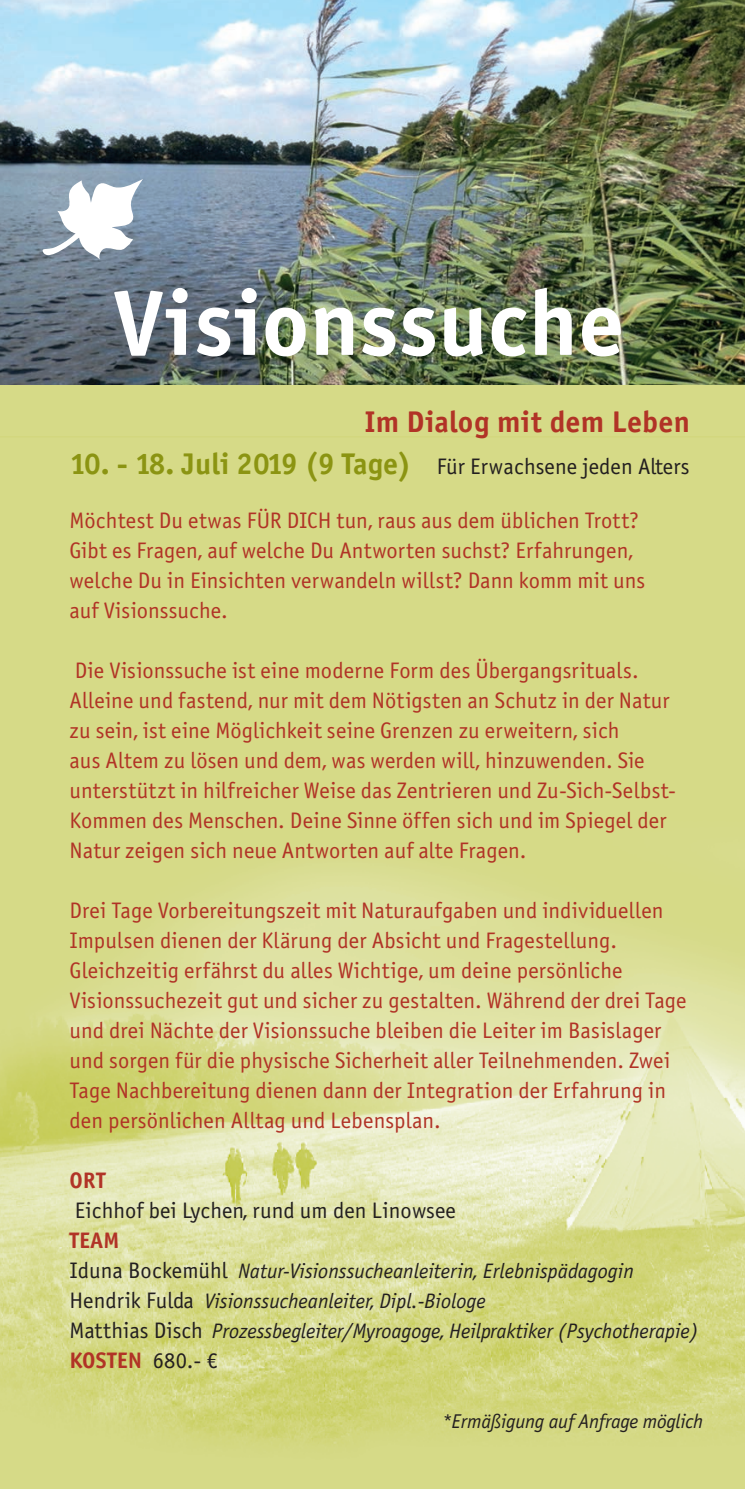
<style>
.page{position:relative;width:745px;height:1489px;background:#fff}
.page>*{position:absolute;margin:0;border:0;box-sizing:border-box;transform-origin:0 0}
.t1{font:92.5px "Officina Sans Bold ITC";color:#fff}
.t2{font:30px "Officina Sans Bold ITC";color:#8b9412}
.t3{font:30px "Officina Sans Bold ITC";letter-spacing:.01em;color:#b13326}
.t4{font:22.5px/30px "Officina Sans Book ITC";letter-spacing:.005em;color:#b13326}
.t5{font:22.5px "Officina Sans Book ITC";color:#231f20}
.t6{font:22.5px "Officina Sans Bold ITC";color:#b13326}
.t7{font:italic 21px/30px "Officina Sans Book ITC";color:#231f20}
.t8{font:italic 20px "Officina Sans Book ITC";letter-spacing:-.01em;color:#231f20}
.s1{font-style:normal;font-size:22.5px}
.s2{font-family:"Officina Sans Book ITC";color:#231f20}
</style>
<div class="page">
<div style="left:0;top:0;width:744px;height:1488px;background:#d6da87"></div>
<img style="left:0;top:866px;width:744px;height:579px">
<img style="left:0;top:0;width:744px;height:384px">
<svg style="left:42px;top:179px;width:101px;height:81px;background:#bec8d1"></svg>
<h1 class="t1" style="left:113px;top:266px;width:513px">Visionssuche</h1>
<h2 class="t3" style="left:364px;top:403px;width:326px">Im Dialog mit dem Leben</h2>
<h2 class="t2" style="left:69px;top:445px;width:343px">10. - 18. Juli 2019 (9 Tage)</h2>
<p class="t4" style="left:69px;top:505px;width:577px">Möchtest Du etwas FÜR DICH tun, raus aus dem üblichen Trott?<br>Gibt es Fragen, auf welche Du Antworten suchst? Erfahrungen, welche Du in Einsichten verwandeln willst? Dann komm mit uns auf Visionssuche.</p>
<p class="t5" style="left:436px;top:453px;width:254px">Für Erwachsene jeden Alters</p>
<p class="t4" style="left:69px;top:655px;width:607px">Die Visionssuche ist eine moderne Form des Übergangsrituals.<br>Alleine und fastend, nur mit dem Nötigsten an Schutz in der Natur zu sein, ist eine Möglichkeit seine Grenzen zu erweitern, sich<br>aus Altem zu lösen und dem, was werden will, hinzuwenden. Sie unterstützt in hilfreicher Weise das Zentrieren und Zu-Sich-Selbst-Kommen des Menschen. Deine Sinne öffen sich und im Spiegel der Natur zeigen sich neue Antworten auf alte Fragen.</p>
<p class="t4" style="left:69px;top:895px;width:618px">Drei Tage Vorbereitungszeit mit Naturaufgaben und individuellen Impulsen dienen der Klärung der Absicht und Fragestellung.<br>Gleichzeitig erfährst du alles Wichtige, um deine persönliche Visionssuchezeit gut und sicher zu gestalten. Während der drei Tage und drei Nächte der Visionssuche bleiben die Leiter im Basislager und sorgen für die physische Sicherheit aller Teilnehmenden. Zwei Tage Nachbereitung dienen dann der Integration der Erfahrung in den persönlichen Alltag und Lebensplan.</p>
<p class="t6" style="left:69px;top:1166px;width:38px">ORT</p>
<p class="t5" style="left:75px;top:1197px;width:382px">Eichhof bei Lychen, rund um den Linowsee</p>
<p class="t6" style="left:69px;top:1226px;width:51px">TEAM</p>
<p class="t7" style="left:69px;top:1256px;width:630px"><span class="s1">Iduna Bockemühl</span> Natur-Visionssucheanleiterin, Erlebnispädagogin<br><span class="s1">Hendrik Fulda</span> Visionssucheanleiter, Dipl.-Biologe<br><span class="s1">Matthias Disch</span> Prozessbegleiter/Myroagoge, Heilpraktiker (Psychotherapie)</p>
<p class="t6" style="left:69px;top:1346px;width:150px">KOSTEN <span class="s2">680.- €</span></p>
<p class="t8" style="left:441px;top:1409px;width:263px">*Ermäßigung auf Anfrage möglich</p>
</div>
